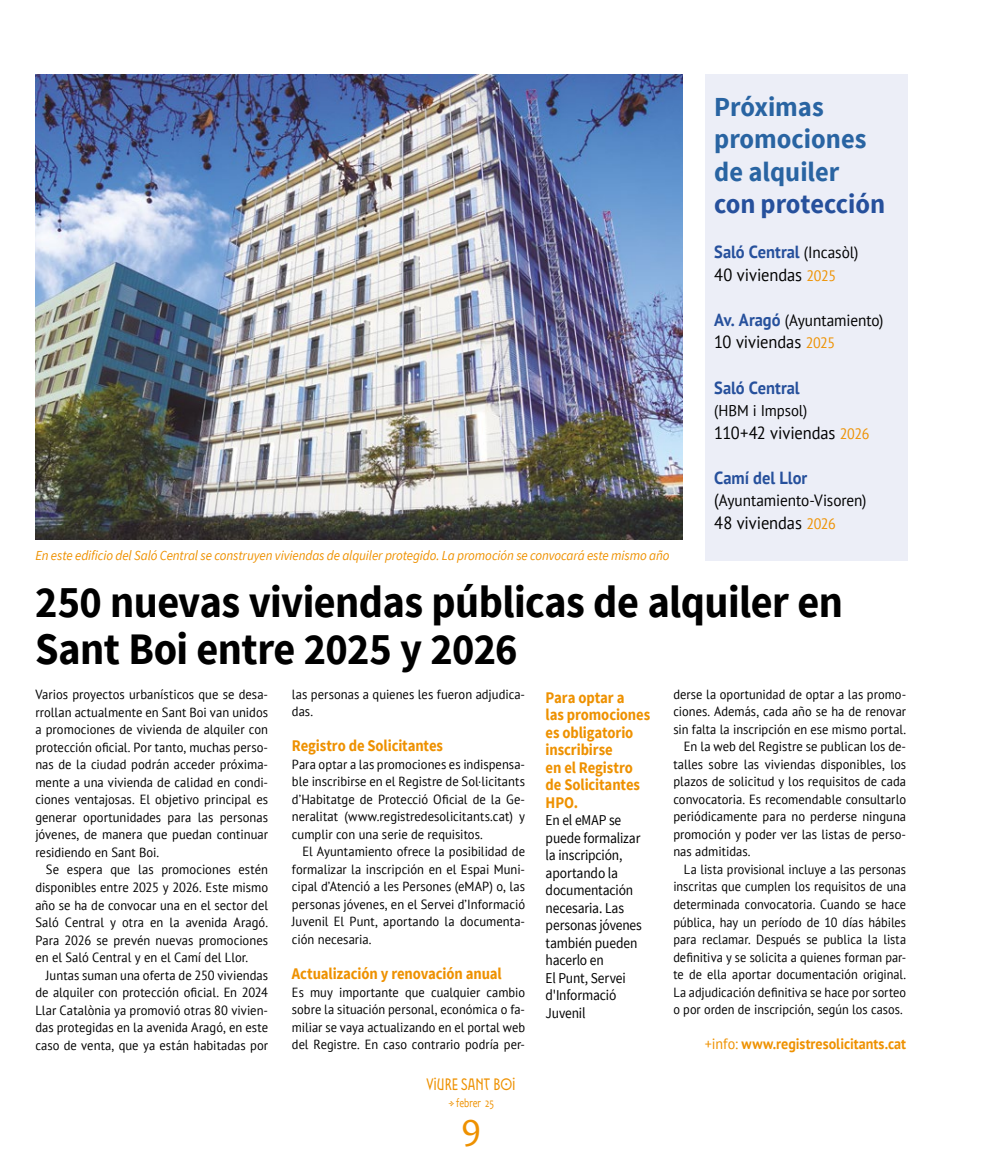
<style>
.page{position:relative;width:993px;height:1170px;background:#fff}
.page>*{position:absolute;margin:0;border:0;box-sizing:border-box;transform-origin:0 0}
.t1{font:700 45px/47.5px "Source Sans Pro";letter-spacing:-.015em;color:#000;scale:.94 1}
.t2{font:37.5px "Candara";color:#ee9100}
.t3{font:700 27.5px/32.5px "Source Sans Pro";color:#2964a2;scale:.96 1}
.t4{font:700 27.5px "Source Sans Pro";color:#26509c;scale:.96 1}
.t5{font:700 17.5px/22.5px "PT Sans";color:#26509c;scale:.94 1}
.t6{font:17.5px "PT Sans";letter-spacing:-.005em;color:#000;scale:.94 1}
.t7{font:700 16.25px/17.5px "Source Sans Pro";letter-spacing:-.005em;color:#ee9100;scale:.9 1}
.t8{font:16.25px "PT Sans";letter-spacing:-.005em;color:#000;scale:.94 1}
.t9{font:16.25px "Santboiana Sans";color:#ee9100;scale:.9 1}
.t10{font:15.62px "PT Sans";letter-spacing:-.005em;color:#000;scale:.95 1}
.t11{font:15px/17.5px "Source Sans Pro";letter-spacing:-.01em;color:#000;scale:.9 1}
.t12{font:700 15px "PT Sans";color:#ee9100;scale:.94 1}
.t13{font:italic 13.75px "Source Sans Pro";letter-spacing:-.01em;color:#ee9100;scale:.95 1}
.t14{font:13.25px/17.5px "PT Sans";color:#000;text-align:justify;scale:.95 1}
.t15{font:13.25px "PT Sans";color:#000;scale:.93 1}
.t16{font:13.25px/17.5px "PT Sans";color:#000;text-align:justify;scale:.94 1}
.t17{font:12.5px "Candara";color:#ee9100;scale:.75 1}
.s1{font-weight:400;font-size:16.25px;color:#000}
.s2{font-weight:400;color:#000}
.s3{font-weight:400;font-size:15px;color:#ee9100}
.s4{font-weight:700;font-size:17.5px;color:#26509c}
.s5{font-size:15px;color:#ee9100}
.s6{font-size:17.5px}
.s7{font-weight:400}
</style>
<div class="page">
<img style="left:35px;top:75px;width:647px;height:464px">
<div style="left:705px;top:74px;width:202px;height:486px;background:#eceef7"></div>
<p class="t13" style="left:35px;top:546px;width:668px">En este edificio del Saló Central se construyen viviendas de alquiler protegido. La promoción se convocará este mismo año</p>
<h3 class="t3" style="left:714px;top:91px;width:160px">Próximas promociones de alquiler</h3>
<h3 class="t4" style="left:714px;top:186px;width:179px">con protección</h3>
<h3 class="t5" style="left:714px;top:241px;width:155px">Saló Central <span class="s1">(Incasòl)<br></span><span class="s2">40 viviendas</span> <span class="s3">2025</span></h3>
<p class="t8" style="left:714px;top:310px;width:181px"><span class="s4">Av. Aragó</span> (Ayuntamiento)</p>
<h3 class="t6" style="left:714px;top:331px;width:130px">10 viviendas <span class="s5">2025</span></h3>
<h3 class="t5" style="left:714px;top:376px;width:92px">Saló Central</h3>
<p class="t10" style="left:714px;top:400px;width:99px">(HBM i Impsol)</p>
<h3 class="t6" style="left:714px;top:421px;width:166px">110+42 viviendas <span class="s5">2026</span></h3>
<h3 class="t5" style="left:714px;top:466px;width:100px">Camí del Llor</h3>
<p class="t8" style="left:714px;top:490px;width:163px"><span class="s6">(</span>Ayuntamiento-Visoren)</p>
<h3 class="t6" style="left:714px;top:511px;width:131px">48 viviendas <span class="s5">2026</span></h3>
<h1 class="t1" style="left:35px;top:579px;width:860px">250 nuevas viviendas públicas de alquiler en<br>Sant Boi entre 2025 y 2026</h1>
<p class="t14" style="left:35px;top:685px;width:246px">Varios proyectos urbanísticos que se desa&shy;rrollan actualmente en Sant Boi van unidos a promociones de vivienda de alquiler con protección oficial. Por tanto, muchas perso&shy;nas de la ciudad podrán acceder próxima&shy;mente a una vivienda de calidad en condi&shy;ciones ventajosas. El objetivo principal es generar oportunidades para las personas jóvenes, de manera que puedan continuar residiendo en Sant Boi.</p>
<p class="t14" style="left:35px;top:860px;width:246px;text-indent:11px">Se espera que las promociones estén disponibles entre 2025 y 2026. Este mismo año se ha de convocar una en el sector del Saló Central y otra en la avenida Aragó.<br>Para 2026 se prevén nuevas promociones en el Saló Central y en el Camí del Llor.</p>
<p class="t14" style="left:35px;top:965px;width:246px;text-indent:11px">Juntas suman una oferta de 250 viviendas de alquiler con protección oficial. En 2024<br>Llar Catalònia ya promovió otras 80 vivien&shy;das protegidas en la avenida Aragó, en este caso de venta, que ya están habitadas por</p>
<p class="t14" style="left:292px;top:685px;width:247px">las personas a quienes les fueron adjudica&shy;das.</p>
<p class="t7" style="left:292px;top:737px;width:169px">Registro de Solicitantes</p>
<p class="t14" style="left:292px;top:755px;width:247px">Para optar a las promociones es indispensa&shy;ble inscribirse en el Registre de Sol·licitants d’Habitatge de Protecció Oficial de la Ge&shy;neralitat (www.registredesolicitants.cat) y cumplir con una serie de requisitos.</p>
<p class="t14" style="left:292px;top:842px;width:247px;text-indent:11px">El Ayuntamiento ofrece la posibilidad de formalizar la inscripción en el Espai Muni&shy;cipal d’Atenció a les Persones (eMAP) o, las personas jóvenes, en el Servei d’Informació Juvenil El Punt, aportando la documenta&shy;ción necesaria.</p>
<p class="t7" style="left:292px;top:965px;width:234px">Actualización y renovación anual</p>
<p class="t16" style="left:292px;top:982px;width:249px">Es muy importante que cualquier cambio sobre la situación personal, económica o fa&shy;miliar se vaya actualizando en el portal web del Registre. En caso contrario podría per-</p>
<p class="t16" style="left:673px;top:685px;width:249px">derse la oportunidad de optar a las promo-</p>
<p class="t16" style="left:673px;top:702px;width:249px">ciones. Además, cada año se ha de renovar</p>
<p class="t16" style="left:673px;top:720px;width:249px">sin falta la inscripción en ese mismo portal.</p>
<p class="t14" style="left:683px;top:737px;width:235px">En la web del Registre se publican los de-</p>
<p class="t14" style="left:673px;top:755px;width:246px">talles sobre las viviendas disponibles, los</p>
<p class="t14" style="left:673px;top:772px;width:246px">plazos de solicitud y los requisitos de cada</p>
<p class="t14" style="left:673px;top:790px;width:246px">convocatoria. Es recomendable consultarlo</p>
<p class="t14" style="left:673px;top:807px;width:246px">periódicamente para no perderse ninguna</p>
<p class="t14" style="left:673px;top:825px;width:246px">promoción y poder ver las listas de perso-</p>
<p class="t14" style="left:673px;top:842px;width:83px">nas admitidas.</p>
<p class="t15" style="left:683px;top:860px;width:240px">La lista provisional incluye a las personas</p>
<p class="t15" style="left:673px;top:878px;width:252px">inscritas que cumplen los requisitos de una</p>
<p class="t15" style="left:673px;top:895px;width:252px">determinada convocatoria. Cuando se hace</p>
<p class="t15" style="left:673px;top:913px;width:252px">pública, hay un período de 10 días hábiles</p>
<p class="t15" style="left:673px;top:930px;width:252px">para reclamar. Después se publica la lista</p>
<p class="t15" style="left:673px;top:948px;width:252px">definitiva y se solicita a quienes forman par-</p>
<p class="t15" style="left:673px;top:965px;width:252px">te de ella aportar documentación original.</p>
<p class="t15" style="left:673px;top:983px;width:252px">La adjudicación definitiva se hace por sorteo</p>
<p class="t15" style="left:673px;top:1000px;width:248px">o por orden de inscripción, según los casos.</p>
<p class="t12" style="left:704px;top:1033px;width:215px"><span class="s7">+info:</span> www.registresolicitants.cat</p>
<p class="t7" style="left:545px;top:689px;width:118px">Para optar a<br>las promociones es obligatorio inscribirse<br>en el Registro de Solicitantes<br>HPO.</p>
<p class="t11" style="left:545px;top:811px;width:108px">En el eMAP se puede formalizar la inscripción, aportando la documentación necesaria. Las personas jóvenes también pueden hacerlo en<br>El Punt, Servei d'Informació<br>Juvenil</p>
<p class="t9" style="left:426px;top:1074px;width:101px">VIURE SANT BOI</p>
<p class="t17" style="left:456px;top:1094px;width:52px">febrer 25</p>
<h2 class="t2" style="left:460px;top:1103px;width:22px">9</h2>
</div>
